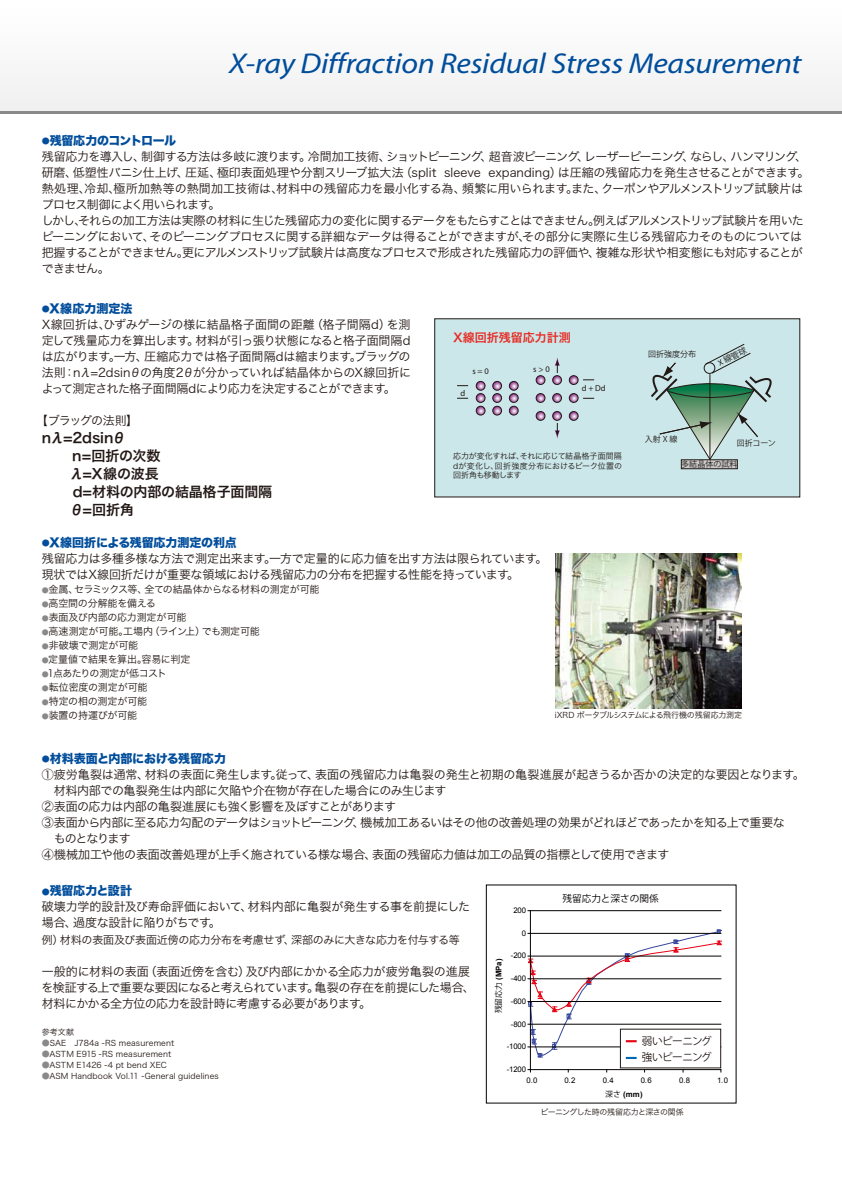
<style>
.page{position:relative;width:842px;height:1191px;background:#fff}
.page>*{position:absolute;margin:0;border:0;box-sizing:border-box;transform-origin:0 0}
.t1{font:italic 28.8px "Myriad";letter-spacing:-.01em;color:#004d9b;scale:1.11 1}
.t2{font:14px/18px "Hira Kaku Pro W6";letter-spacing:-.01em;color:#221815}
.t3{font:12px/16px "Hira Kaku Pro W3";letter-spacing:-.035em;color:#221815}
.t4{font:12px "Hira Kaku Std N W8";letter-spacing:-.015em;color:#004d9b}
.t5{font:12px "Hira Kaku Std N W8";letter-spacing:-.045em;color:#004d9b}
.t6{font:12px "Hira Kaku Pro W6";color:#e72a23}
.t7{font:12px "Hira Kaku Pro W3";letter-spacing:-.08em;color:#221815}
.t8{font:12px "Hira Kaku Std N W8";letter-spacing:.01em;color:#004d9b}
.t9{font:11px "Hira Kaku Pro W3";letter-spacing:-.03em;color:#221815}
.t10{font:10.6px/15.9px "Koz Go Pro";letter-spacing:-.055em;color:#221815}
.t11{font:10px "Hira Kaku Pro W3";letter-spacing:-.015em;color:#221815}
.t12{font:10px "Hira Kaku Pro W3";letter-spacing:-.065em;color:#221815}
.t13{font:9.6px "Koz Go Pro";color:#050000}
.t14{font:8.5px "Myriad";color:#221815}
.t15{font:8.2px "Koz Go Pro";color:#221815}
.t16{font:8px/9.6px "Hira Kaku Pro W3";color:#221815;text-align:justify}
.t17{font:8px "Hira Kaku Pro W3";letter-spacing:-.04em;color:#221815}
.t18{font:8px "Koz Go Pro";color:#221815}
.t19{font:8px "Hira Kaku Pro W3";letter-spacing:-.065em;color:#221815}
.t20{font:7.8px "Arial";letter-spacing:-.015em;color:#050000}
.t21{font:700 7.8px "Arial";color:#050000}
.s1{font-size:8px}
.s2{font-family:"Myriad"}
.s3{font-size:7px;color:#898989}
.s4{color:#898989}
.s5{font-family:"Koz Go Pro";font-weight:400}
</style>
<div class="page">
<div style="left:0;top:0;width:842px;height:114px;background:#f8f8f8"></div>
<div style="left:434px;top:318px;width:366px;height:179px;background:#cbe7ea"></div>
<div style="left:681px;top:459px;width:57px;height:10px;background:#c9caca;border:1px solid #221815"></div>
<div style="left:492px;top:381px;width:10px;height:9px;border:1px solid #221815;border-radius:50%"></div>
<div style="left:492px;top:393px;width:10px;height:10px;border:1px solid #221815;border-radius:50%"></div>
<svg style="left:509px;top:381px;width:9px;height:34px"></svg>
<div style="left:509px;top:406px;width:9px;height:9px;border:1px solid #221815;border-radius:50%"></div>
<svg style="left:493px;top:381px;width:8px;height:34px"></svg>
<div style="left:492px;top:406px;width:10px;height:9px;border:1px solid #221815;border-radius:50%"></div>
<svg style="left:476px;top:381px;width:9px;height:34px"></svg>
<div style="left:476px;top:406px;width:9px;height:9px;border:1px solid #221815;border-radius:50%"></div>
<svg style="left:536px;top:376px;width:9px;height:8px"></svg>
<div style="left:536px;top:375px;width:9px;height:10px;border:1px solid #221815;border-radius:50%"></div>
<svg style="left:569px;top:376px;width:25px;height:8px"></svg>
<div style="left:569px;top:375px;width:9px;height:10px;border:1px solid #221815;border-radius:50%"></div>
<div style="left:552px;top:375px;width:10px;height:10px;border:1px solid #221815;border-radius:50%"></div>
<svg style="left:569px;top:393px;width:25px;height:9px"></svg>
<div style="left:569px;top:393px;width:9px;height:10px;border:1px solid #221815;border-radius:50%"></div>
<svg style="left:554px;top:393px;width:6px;height:8px"></svg>
<div style="left:552px;top:393px;width:10px;height:10px;border:1px solid #221815;border-radius:50%"></div>
<svg style="left:536px;top:393px;width:9px;height:9px"></svg>
<div style="left:536px;top:393px;width:9px;height:10px;border:1px solid #221815;border-radius:50%"></div>
<svg style="left:569px;top:411px;width:9px;height:9px"></svg>
<div style="left:569px;top:411px;width:9px;height:10px;border:1px solid #221815;border-radius:50%"></div>
<div style="left:552px;top:411px;width:10px;height:10px;border:1px solid #221815;border-radius:50%"></div>
<svg style="left:536px;top:411px;width:9px;height:9px"></svg>
<div style="left:536px;top:411px;width:9px;height:10px;border:1px solid #221815;border-radius:50%"></div>
<svg style="left:553px;top:357px;width:8px;height:27px"></svg>
<svg style="left:553px;top:411px;width:8px;height:28px"></svg>
<svg style="left:651px;top:343px;width:121px;height:117px"></svg>
<hr style="left:530px;top:910px;width:191px;height:1px;background:#050000">
<hr style="left:530px;top:910px;width:1px;height:159px;background:#050000">
<hr style="left:530px;top:1069px;width:191px;height:1px;background:#050000">
<svg style="left:528px;top:929px;width:194px;height:130px"></svg>
<img style="left:556px;top:553px;width:186px;height:155px">
<hr style="left:0;top:111px;width:842px;height:3px;background:#898989">
<h1 class="t1" style="left:229px;top:49px;width:517px">X-ray Diffraction Residual Stress Measurement</h1>
<p class="t5" style="left:42px;top:133px;width:136px"><span class="s1">●</span>残留応力のコントロール</p>
<p class="t3" style="left:42px;top:147px;width:767px">残留応力を導入し、制御する方法は多岐に渡ります。冷間加工技術、ショットピーニング、超音波ピーニング、レーザーピーニング、ならし、ハンマリング、研磨、低塑性バニシ仕上げ、圧延、極印表面処理や分割スリーブ拡大法（split sleeve expanding）は圧縮の残留応力を発生させることができます｡熱処理､冷却､極所加熱等の熱間加工技術は､材料中の残留応力を最小化する為、頻繁に用いられます｡また、クーポンやアルメンストリップ試験片はプロセス制御によく用いられます｡<br>しかし､それらの加工方法は実際の材料に生じた残留応力の変化に関するデータをもたらすことはできません｡例えばアルメンストリップ試験片を用いたピーニングにおいて、そのピーニングプロセスに関する詳細なデータは得ることができますが､その部分に実際に生じる残留応力そのものについては把握することができません｡更にアルメンストリップ試験片は高度なプロセスで形成された残留応力の評価や、複雑な形状や相変態にも対応することができません｡</p>
<p class="t8" style="left:42px;top:301px;width:92px"><span class="s1">●</span>X線応力測定法</p>
<p class="t3" style="left:42px;top:315px;width:371px;text-align:justify">X線回折は､ひずみゲージの様に結晶格子面間の距離（格子間隔d）を測定して残量応力を算出します。材料が引っ張り状態になると格子面間隔dは広がります｡一方、圧縮応力では格子面間隔dは縮まります｡ブラッグの法則：nλ=2dsinθの角度2θが分かっていれば結晶体からのX線回折によって測定された格子面間隔dにより応力を決定することができます｡</p>
<p class="t7" style="left:36px;top:409px;width:104px">【ブラッグの法則】</p>
<p class="t2" style="left:70px;top:428px;width:204px;text-indent:-28px">nλ=2dsinθ<br>n=回折の次数<br>λ=X線の波長<br>d=材料の内部の結晶格子面間隔θ=回折角</p>
<p class="t6" style="left:453px;top:326px;width:119px">X線回折残留応力計測</p>
<p class="t14" style="left:460px;top:388px;width:6px">d</p>
<p class="t14" style="left:472px;top:366px;width:18px">s = 0</p>
<p class="t14" style="left:533px;top:365px;width:18px">s &gt; 0</p>
<p class="t14" style="left:582px;top:383px;width:26px">d + Dd</p>
<p class="t16" style="left:453px;top:451px;width:170px">応力が変化すれば、それに応じて結晶格子面間隔dが変化し、回折強度分布におけるピーク位置の回折角も移動します</p>
<p class="t18" style="left:648px;top:349px;width:50px">回折強度分布</p>
<p class="t15" style="left:716px;top:359px;width:33px;rotate:-27deg"><span class="s2">X</span> 線管球</p>
<p class="t18" style="left:645px;top:434px;width:34px">入射 X 線</p>
<p class="t18" style="left:737px;top:438px;width:40px">回折コーン</p>
<p class="t18" style="left:681px;top:459px;width:58px">多結晶体の試料</p>
<p class="t4" style="left:42px;top:535px;width:197px"><span class="s1">●</span>X線回折による残留応力測定の利点</p>
<p class="t3" style="left:42px;top:549px;width:501px">残留応力は多種多様な方法で測定出来ます｡一方で定量的に応力値を出す方法は限られています｡現状ではX線回折だけが重要な領域における残留応力の分布を把握する性能を持っています｡</p>
<p class="t11" style="left:42px;top:580px;width:279px"><span class="s3">●</span>金属、セラミックス等、全ての結晶体からなる材料の測定が可能</p>
<p class="t11" style="left:42px;top:594px;width:116px"><span class="s3">●</span>高空間の分解能を備える</p>
<p class="t11" style="left:42px;top:608px;width:146px"><span class="s3">●</span>表面及び内部の応力測定が可能</p>
<p class="t11" style="left:42px;top:622px;width:220px"><span class="s3">●</span>高速測定が可能｡工場内（ライン上）でも測定可能</p>
<p class="t11" style="left:42px;top:636px;width:98px"><span class="s3">●</span>非破壊で測定が可能</p>
<p class="t11" style="left:42px;top:650px;width:150px"><span class="s3">●</span>定量値で結果を算出｡容易に判定</p>
<p class="t12" style="left:42px;top:664px;width:127px"><span class="s3">●</span>1点あたりの測定が低コスト</p>
<p class="t11" style="left:42px;top:678px;width:107px"><span class="s3">●</span>転位密度の測定が可能</p>
<p class="t11" style="left:42px;top:692px;width:107px"><span class="s3">●</span>特定の相の測定が可能</p>
<p class="t11" style="left:42px;top:706px;width:97px"><span class="s3">●</span>装置の持運びが可能</p>
<p class="t17" style="left:555px;top:708px;width:189px">iXRD ポータブルシステムによる飛行機の残留応力測定</p>
<p class="t4" style="left:42px;top:751px;width:186px"><span class="s1">●</span>材料表面と内部における残留応力</p>
<p class="t3" style="left:42px;top:765px;width:758px">①疲労亀裂は通常、材料の表面に発生します｡従って、表面の残留応力は亀裂の発生と初期の亀裂進展が起きうるか否かの決定的な要因となります｡　材料内部での亀裂発生は内部に欠陥や介在物が存在した場合にのみ生じます<br>②表面の応力は内部の亀裂進展にも強く影響を及ぼすことがあります<br>③表面から内部に至る応力勾配のデータはショットピーニング、機械加工あるいはその他の改善処理の効果がどれほどであったかを知る上で重要な　ものとなります<br>④機械加工や他の表面改善処理が上手く施されている様な場合、表面の残留応力値は加工の品質の指標として使用できます</p>
<p class="t4" style="left:42px;top:884px;width:92px"><span class="s1">●</span>残留応力と設計</p>
<p class="t3" style="left:42px;top:898px;width:430px">破壊力学的設計及び寿命評価において、材料内部に亀裂が発生する事を前提にした場合、過度な設計に陥りがちです。</p>
<p class="t9" style="left:42px;top:929px;width:420px">例）材料の表面及び表面近傍の応力分布を考慮せず、深部のみに大きな応力を付与する等</p>
<p class="t3" style="left:42px;top:962px;width:435px">一般的に材料の表面（表面近傍を含む）及び内部にかかる全応力が疲労亀裂の進展を検証する上で重要な要因になると考えられています。亀裂の存在を前提にした場合、材料にかかる全方位の応力を設計時に考慮する必要があります。</p>
<p class="t16" style="left:42px;top:1026px;width:34px">参考文献</p>
<p class="t16" style="left:42px;top:1037px;width:134px"><span class="s4">●</span>SAE　J784a -RS measurement</p>
<p class="t16" style="left:42px;top:1048px;width:131px"><span class="s4">●</span>ASTM E915 -RS measurement</p>
<p class="t16" style="left:42px;top:1059px;width:127px"><span class="s4">●</span>ASTM E1426 -4 pt bend XEC</p>
<p class="t16" style="left:42px;top:1070px;width:179px"><span class="s4">●</span>ASM Handbook Vol.11 -General guidelines</p>
<p class="t20" style="left:513px;top:905px;width:14px">200</p>
<p class="t21" style="left:493px;top:1013px;width:56px;rotate:-90deg"><span class="s5">残留応力</span> (MPa)</p>
<p class="t20" style="left:522px;top:928px;width:6px">0</p>
<p class="t20" style="left:511px;top:950px;width:17px">-200</p>
<p class="t20" style="left:511px;top:973px;width:17px">-400</p>
<p class="t20" style="left:511px;top:996px;width:17px">-600</p>
<p class="t20" style="left:511px;top:1018px;width:17px">-800</p>
<p class="t20" style="left:507px;top:1041px;width:21px">-1000</p>
<p class="t20" style="left:507px;top:1064px;width:21px">-1200</p>
<p class="t13" style="left:562px;top:892px;width:98px">残留応力と深さの関係</p>
<p class="t10" style="left:642px;top:1033px;width:71px">弱いピーニング強いピーニング</p>
<p class="t20" style="left:527px;top:1075px;width:12px">0.0</p>
<p class="t20" style="left:564px;top:1075px;width:12px">0.2</p>
<p class="t20" style="left:603px;top:1075px;width:12px">0.4</p>
<p class="t20" style="left:641px;top:1075px;width:12px">0.6</p>
<p class="t20" style="left:679px;top:1075px;width:12px">0.8</p>
<p class="t20" style="left:717px;top:1075px;width:12px">1.0</p>
<p class="t21" style="left:605px;top:1089px;width:39px"><span class="s5">深さ</span> (mm)</p>
<p class="t19" style="left:541px;top:1104px;width:145px">ピーニングした時の残留応力と深さの関係</p>
</div>
